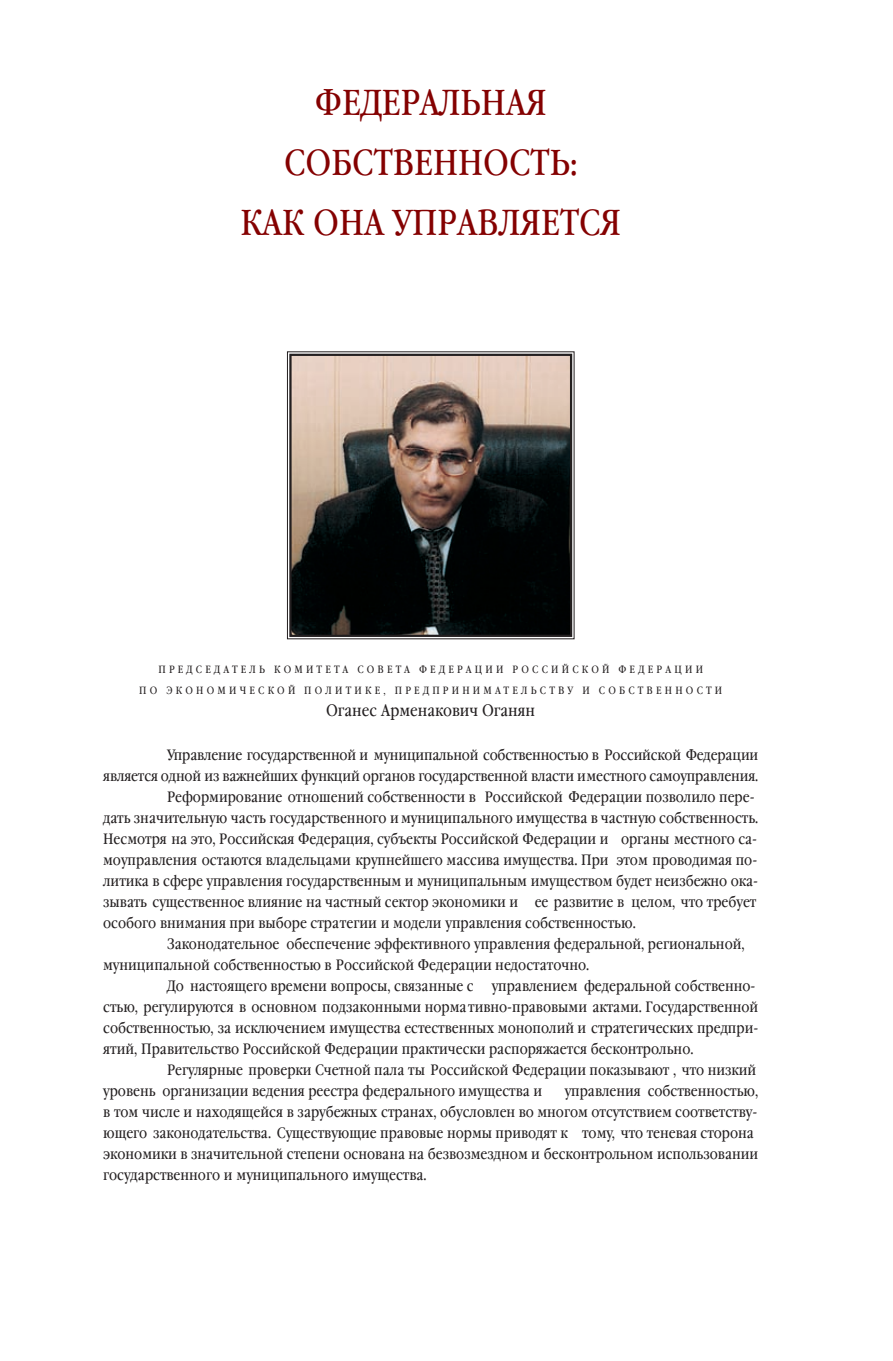
<style>
.page{position:relative;width:893px;height:1361px;background:#fff}
.page>*{position:absolute;margin:0;border:0;box-sizing:border-box;transform-origin:0 0}
.t1{font:36px/60px "Garamond Book Narrow C";color:#840101;text-align:center}
.t2{font:16.5px "Garamond Book Narrow C";color:#231f20}
.t3{font:15px/21px "Garamond Book Narrow C";color:#231f20}
.t4{font:10.5px/21px "Garamond Book Narrow C";letter-spacing:.305em;color:#231f20;text-align:center}
</style>
<div class="page">
<svg style="left:286px;top:351px;width:289px;height:289px;background:#57504a"></svg>
<h1 class="t1" style="left:240px;top:73px;width:382px">ФЕДЕРАЛЬНАЯ<br>СОБСТВЕННОСТЬ:<br>КАК ОНА УПРАВЛЯЕТСЯ</h1>
<p class="t4" style="left:139px;top:659px;width:584px">ПРЕДСЕДАТЕЛЬ КОМИТЕТА СОВЕТА ФЕДЕРАЦИИ РОССИЙСКОЙ ФЕДЕРАЦИИ<br>ПО ЭКОНОМИЧЕСКОЙ ПОЛИТИКЕ, ПРЕДПРИНИМАТЕЛЬСТВУ И СОБСТВЕННОСТИ</p>
<p class="t2" style="left:326px;top:701px;width:210px">Оганес Арменакович Оганян</p>
<p class="t3" style="left:167px;top:745px;width:593px">Управление государственной и муниципальной собственностью в Российской Федерации</p>
<p class="t3" style="left:103px;top:766px;width:656px">является одной из важнейших функций органов государственной власти иместного самоуправления.</p>
<p class="t3" style="left:167px;top:787px;width:589px">Реформирование отношений собственности в Российской Федерации позволило пере-</p>
<p class="t3" style="left:103px;top:808px;width:656px">дать значительную часть государственного и муниципального имущества в частную собственность.</p>
<p class="t3" style="left:103px;top:829px;width:655px">Несмотря на это, Российская Федерация, субъекты Российской Федерации и органы местного са-</p>
<p class="t3" style="left:103px;top:850px;width:655px">моуправления остаются владельцами крупнейшего массива имущества. При этом проводимая по-</p>
<p class="t3" style="left:103px;top:871px;width:656px">литика в сфере управления государственным и муниципальным имуществом будет неизбежно ока-</p>
<p class="t3" style="left:103px;top:892px;width:654px">зывать существенное влияние на частный сектор экономики и ее развитие в целом, что требует</p>
<p class="t3" style="left:103px;top:913px;width:534px">особого внимания при выборе стратегии и модели управления собственностью.</p>
<p class="t3" style="left:167px;top:934px;width:579px">Законодательное обеспечение эффективного управления федеральной, региональной,</p>
<p class="t3" style="left:103px;top:955px;width:487px">муниципальной собственностью в Российской Федерации недостаточно.</p>
<p class="t3" style="left:167px;top:976px;width:590px">До настоящего времени вопросы, связанные с управлением федеральной собственно-</p>
<p class="t3" style="left:103px;top:997px;width:656px">стью, регулируются в основном подзаконными нормативно-правовыми актами. Государственной</p>
<p class="t3" style="left:103px;top:1018px;width:656px">собственностью, за исключением имущества естественных монополий и стратегических предпри-</p>
<p class="t3" style="left:103px;top:1039px;width:592px">ятий, Правительство Российской Федерации практически распоряжается бесконтрольно.</p>
<p class="t3" style="left:167px;top:1060px;width:591px">Регулярные проверки Счетной пала ты Российской Федерации показывают , что низкий</p>
<p class="t3" style="left:103px;top:1081px;width:440px">уровень организации ведения реестра федерального имущества и</p>
<p class="t3" style="left:103px;top:1081px;width:656px;text-indent:461px">управления собственностью, в том числе и находящейся в зарубежных странах, обусловлен во многом отсутствием соответству&shy;ющего законодательства. Существующие правовые нормы приводят к тому, что теневая сторона экономики в значительной степени основана на безвозмездном и бесконтрольном использовании государственного и муниципального имущества.</p>
</div>
